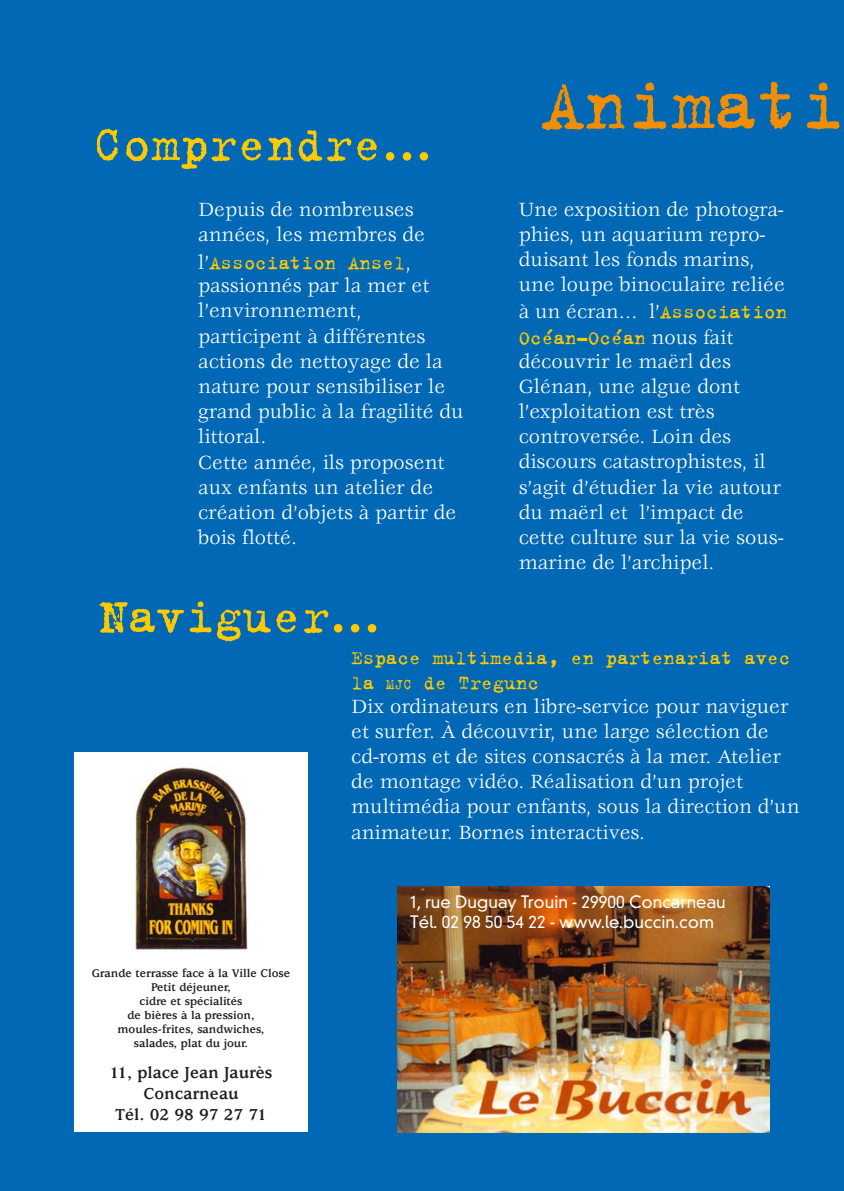
<style>
.page{position:relative;width:844px;height:1191px;background:#fff}
.page>*{position:absolute;margin:0;border:0;box-sizing:border-box;transform-origin:0 0}
.t1{font:78.75px "Trixie";color:#f18e00}
.t2{font:52.5px "Trixie";color:#fdca00}
.t3{font:21px/25.2px "Veljovic";color:#fff}
.t4{font:21px/25.2px "Trixie";color:#fdca00}
.t5{font:700 17.5px/21px "Usherwood";color:#1b1c20;text-align:center}
.t6{font:300 16.62px/19.9px "DIN Neuzeit Grotesk";color:#fff}
.t7{font:700 12.25px/14px "Usherwood";color:#1b1c20;text-align:center}
.s1{font-family:"Veljovic";font-weight:700}
.s2{font-family:"Veljovic";color:#fff}
.s3{font-family:"Trixie";color:#fdca00}
.s4{font-size:15.75px}
</style>
<div class="page">
<div style="left:0;top:1px;width:843px;height:1190px;background:#0068b4"></div>
<img style="left:397px;top:886px;width:372px;height:246px">
<div style="left:74px;top:752px;width:233px;height:380px;background:#fff"></div>
<img style="left:132px;top:767px;width:116px;height:183px">
<h2 class="t2" style="left:93px;top:111px;width:341px">Comprendre<span class="s1">…</span></h2>
<p class="t3" style="left:198px;top:198px;width:228px">Depuis de nombreuses années, les membres de</p>
<p class="t4" style="left:198px;top:249px;width:214px"><span class="s2">l’</span>Association Ansel<span class="s2">,</span></p>
<p class="t3" style="left:198px;top:274px;width:267px">passionnés par la mer et l’environnement, participent à différentes actions de nettoyage de la nature pour sensibiliser le grand public à la fragilité du littoral.<br>Cette année, ils proposent aux enfants un atelier de création d’objets à partir de bois flotté.</p>
<h2 class="t2" style="left:99px;top:583px;width:283px">Naviguer<span class="s1">…</span></h2>
<h1 class="t1" style="left:540px;top:55px;width:305px">Animati</h1>
<p class="t3" style="left:518px;top:198px;width:268px">Une exposition de photogra&shy;phies, un aquarium repro&shy;duisant les fonds marins, une loupe binoculaire reliée</p>
<p class="t3" style="left:518px;top:300px;width:270px">à un écran… l’<span class="s3">Association</span></p>
<p class="t4" style="left:518px;top:324px;width:216px">Océan-Océan <span class="s2">nous fait</span></p>
<p class="t3" style="left:518px;top:350px;width:266px">découvrir le maërl des<br>Glénan, une algue dont l’exploitation est très controversée. Loin des discours catastrophistes, il s’agit d’étudier la vie autour du maërl et l’impact de cette culture sur la vie sous&shy;marine de l’archipel.</p>
<p class="t4" style="left:351px;top:644px;width:440px">Espace multimedia, en partenariat avec la <span class="s4">MJC</span> de Tregunc</p>
<p class="t3" style="left:351px;top:695px;width:449px">Dix ordinateurs en libre-service pour naviguer et surfer. À découvrir, une large sélection de cd-roms et de sites consacrés à la mer. Atelier de montage vidéo. Réalisation d’un projet multimédia pour enfants, sous la direction d’un animateur. Bornes interactives.</p>
<p class="t7" style="left:92px;top:967px;width:200px">Grande terrasse face à la Ville Close<br>Petit déjeuner,<br>cidre et spécialités<br>de bières à la pression, moules-frites, sandwiches,<br>salades, plat du jour.</p>
<p class="t5" style="left:110px;top:1063px;width:164px">11, place Jean Jaurès<br>Concarneau<br>Tél. 02 98 97 27 71</p>
<p class="t6" style="left:410px;top:893px;width:317px">1, rue Duguay Trouin - 29900 Concarneau<br>Tél. 02 98 50 54 22 - www.le.buccin.com</p>
</div>
